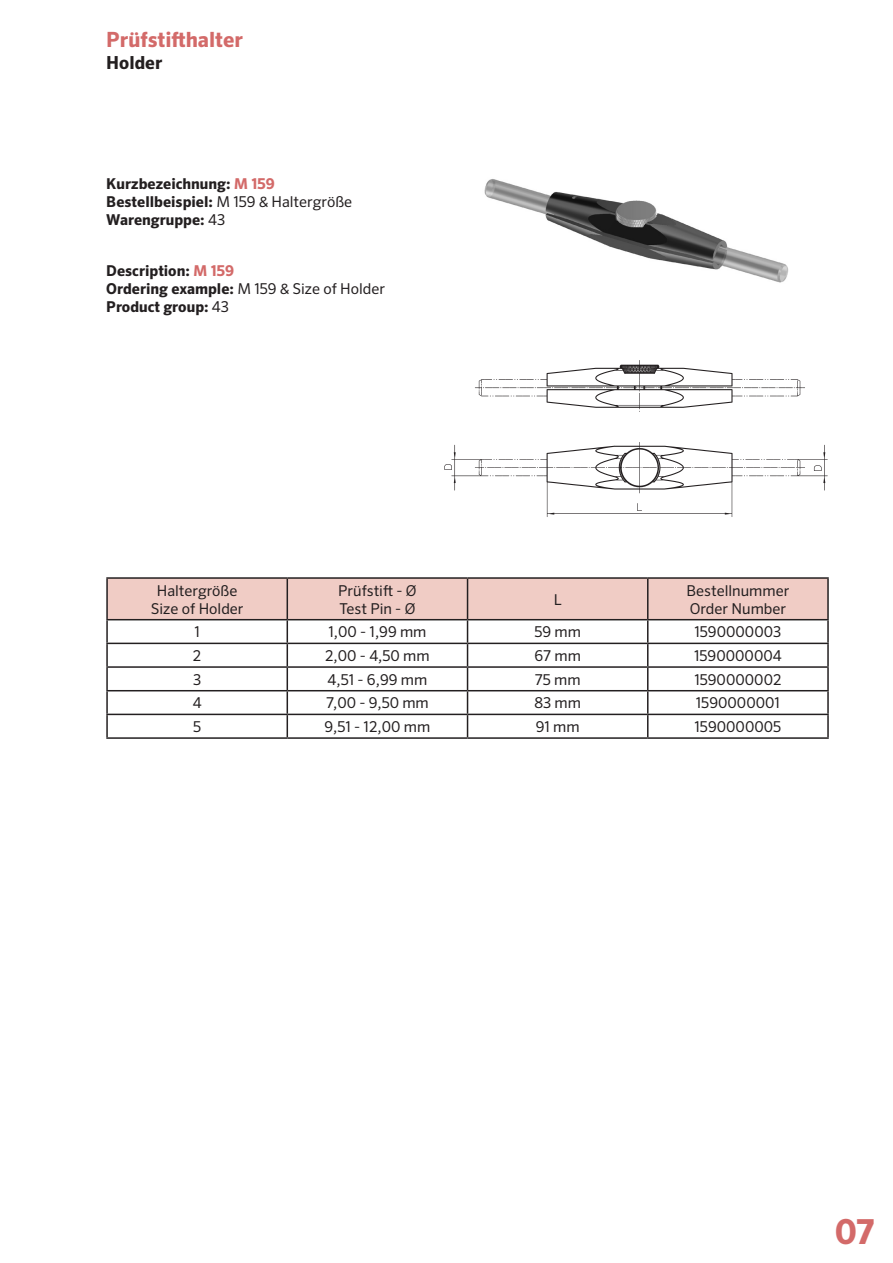
<style>
.page{position:relative;width:893px;height:1263px;background:#fff}
.page>*{position:absolute;margin:0;border:0;box-sizing:border-box;transform-origin:0 0}
.t1{font:700 34.5px "Sero Pro";color:#d36a69}
.t2{font:700 21px "Sero Pro";color:#d36a69}
.t3{font:700 18px "Sero Pro";color:#231f20}
.t4{font:15px/18px "Sero Pro";color:#231f20}
.t5{font:700 15px/18px "Sero Pro";color:#231f20}
.s1{color:#d36a69}
.s2{font-weight:400}
</style>
<div class="page">
<img style="left:444px;top:360px;width:384px;height:157px">
<img style="left:484px;top:179px;width:305px;height:104px">
<hr style="left:106px;top:577px;width:181px;height:2px;background:#231f20">
<hr style="left:106px;top:579px;width:2px;height:40px;background:#231f20">
<hr style="left:287px;top:577px;width:181px;height:2px;background:#231f20">
<hr style="left:468px;top:577px;width:180px;height:2px;background:#231f20">
<hr style="left:648px;top:577px;width:181px;height:2px;background:#231f20">
<hr style="left:827px;top:579px;width:2px;height:40px;background:#231f20">
<hr style="left:106px;top:619px;width:181px;height:1px;background:#231f20">
<hr style="left:106px;top:620px;width:2px;height:23px;background:#231f20">
<hr style="left:648px;top:619px;width:181px;height:1px;background:#231f20">
<hr style="left:827px;top:620px;width:2px;height:23px;background:#231f20">
<hr style="left:106px;top:643px;width:181px;height:1px;background:#231f20">
<hr style="left:106px;top:644px;width:2px;height:22px;background:#231f20">
<hr style="left:648px;top:643px;width:181px;height:1px;background:#231f20">
<hr style="left:827px;top:644px;width:2px;height:22px;background:#231f20">
<hr style="left:106px;top:666px;width:181px;height:2px;background:#231f20">
<hr style="left:106px;top:668px;width:2px;height:22px;background:#231f20">
<hr style="left:648px;top:666px;width:181px;height:2px;background:#231f20">
<hr style="left:827px;top:668px;width:2px;height:22px;background:#231f20">
<hr style="left:106px;top:690px;width:181px;height:1px;background:#231f20">
<hr style="left:106px;top:691px;width:2px;height:23px;background:#231f20">
<hr style="left:648px;top:690px;width:181px;height:1px;background:#231f20">
<hr style="left:827px;top:691px;width:2px;height:23px;background:#231f20">
<hr style="left:106px;top:714px;width:181px;height:1px;background:#231f20">
<hr style="left:106px;top:715px;width:2px;height:22px;background:#231f20">
<hr style="left:648px;top:714px;width:181px;height:1px;background:#231f20">
<svg style="left:107px;top:578px;width:721px;height:159px"></svg>
<hr style="left:827px;top:715px;width:2px;height:22px;background:#231f20">
<hr style="left:106px;top:737px;width:181px;height:2px;background:#231f20">
<hr style="left:287px;top:737px;width:181px;height:2px;background:#231f20">
<hr style="left:468px;top:737px;width:180px;height:2px;background:#231f20">
<hr style="left:648px;top:737px;width:181px;height:2px;background:#231f20">
<h2 class="t2" style="left:106px;top:27px;width:138px">Prüfstifthalter</h2>
<p class="t3" style="left:106px;top:51px;width:58px">Holder</p>
<p class="t5" style="left:106px;top:175px;width:247px">Kurzbezeichnung: <span class="s1">M 159<br></span>Bestellbeispiel: <span class="s2">M 159 &amp; Haltergröße<br></span>Warengruppe: <span class="s2">43</span></p>
<p class="t5" style="left:106px;top:262px;width:280px">Description: <span class="s1">M 159<br></span>Ordering example: <span class="s2">M 159 &amp; Size of Holder<br></span>Product group: <span class="s2">43</span></p>
<p class="t4" style="left:151px;top:581px;width:94px;text-align:center">Haltergröße<br>Size of Holder</p>
<p class="t4" style="left:338px;top:581px;width:80px">Prüfstift - Ø<br>Test Pin - Ø</p>
<p class="t4" style="left:554px;top:590px;width:9px">L</p>
<p class="t4" style="left:686px;top:581px;width:104px">Bestellnummer<br>Order Number</p>
<p class="t4" style="left:194px;top:623px;width:7px">1</p>
<p class="t4" style="left:328px;top:623px;width:100px">1,00 - 1,99 mm</p>
<p class="t4" style="left:534px;top:623px;width:48px">59 mm</p>
<p class="t4" style="left:694px;top:623px;width:88px">1590000003</p>
<p class="t4" style="left:193px;top:646px;width:10px">2</p>
<p class="t4" style="left:325px;top:646px;width:106px">2,00 - 4,50 mm</p>
<p class="t4" style="left:534px;top:646px;width:48px">67 mm</p>
<p class="t4" style="left:694px;top:646px;width:89px">1590000004</p>
<p class="t4" style="left:193px;top:670px;width:10px">3</p>
<p class="t4" style="left:328px;top:670px;width:101px">4,51 - 6,99 mm</p>
<p class="t4" style="left:535px;top:670px;width:47px">75 mm</p>
<p class="t4" style="left:694px;top:670px;width:89px">1590000002</p>
<p class="t4" style="left:193px;top:694px;width:10px">4</p>
<p class="t4" style="left:326px;top:694px;width:104px">7,00 - 9,50 mm</p>
<p class="t4" style="left:534px;top:694px;width:48px">83 mm</p>
<p class="t4" style="left:696px;top:694px;width:86px">1590000001</p>
<p class="t4" style="left:193px;top:718px;width:10px">5</p>
<p class="t4" style="left:325px;top:718px;width:107px">9,51 - 12,00 mm</p>
<p class="t4" style="left:536px;top:718px;width:45px">91 mm</p>
<p class="t4" style="left:694px;top:718px;width:88px">1590000005</p>
<h1 class="t1" style="left:835px;top:1211px;width:41px">07</h1>
</div>
